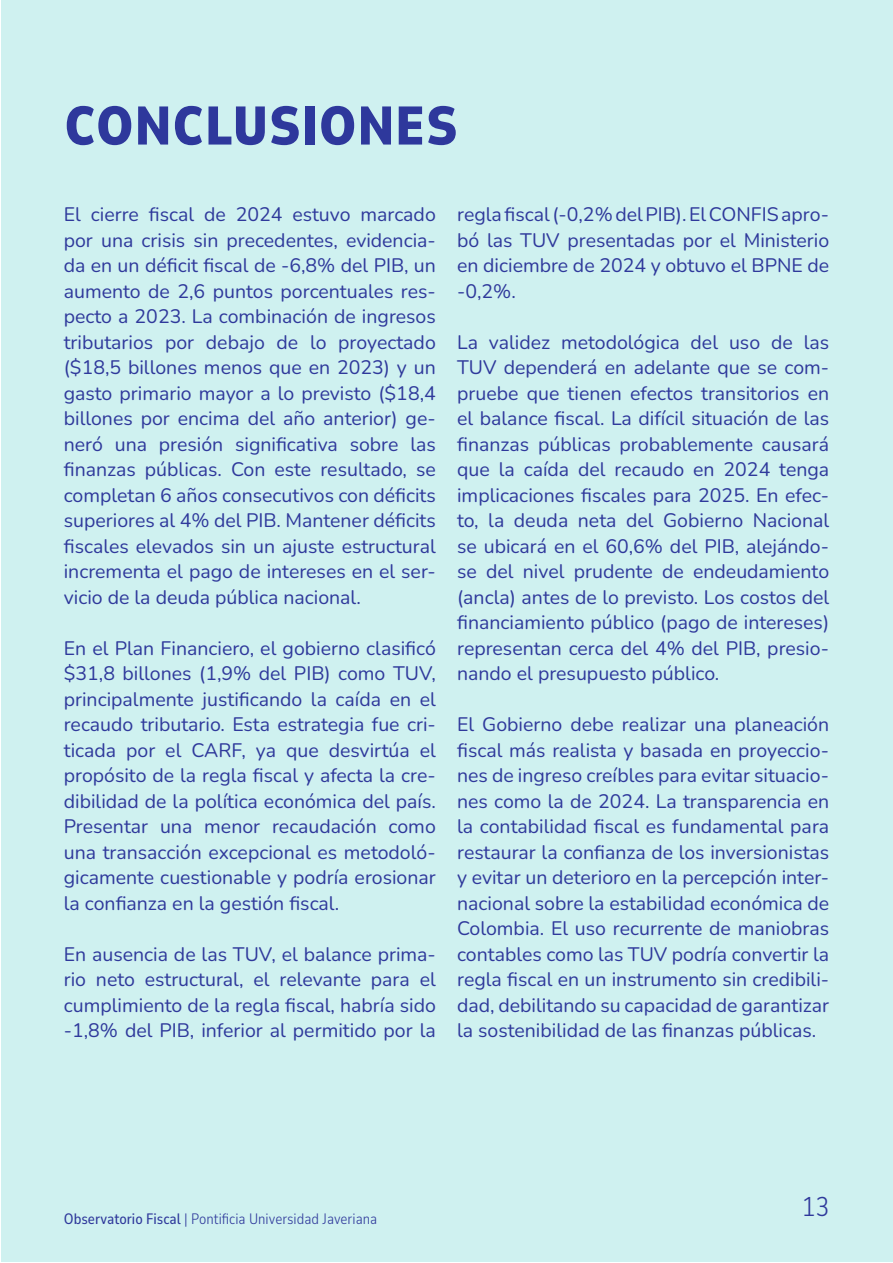
<style>
.page{position:relative;width:893px;height:1263px;background:#fff}
.page>*{position:absolute;margin:0;border:0;box-sizing:border-box;transform-origin:0 0}
.t1{font:900 54px "Nunito Sans 7 pt Condensed";color:#2e389c}
.t2{font:300 27px "Nunito Sans 10 pt Condensed";color:#2f399b}
.t3{font:19.5px/25.5px "Nunito";color:#2f399b;text-align:justify}
.t4{font:300 15px "Nunito Sans 10 pt Condensed";color:#2f399b}
.s1{font-weight:500}
</style>
<div class="page">
<div style="left:1px;top:1px;width:891px;height:1261px;background:#cff1f0"></div>
<h1 class="t1" style="left:64px;top:86px;width:396px">CONCLUSIONES</h1>
<p class="t3" style="left:64px;top:201px;width:374px">El cierre fiscal de 2024 estuvo marcado por una crisis sin precedentes, evidencia&shy;da en un déficit fiscal de -6,8% del PIB, un aumento de 2,6 puntos porcentuales res&shy;pecto a 2023. La combinación de ingresos tributarios por debajo de lo proyectado ($18,5 billones menos que en 2023) y un gasto primario mayor a lo previsto ($18,4 billones por encima del año anterior) ge&shy;neró una presión significativa sobre las finanzas públicas. Con este resultado, se completan 6 años consecutivos con déficits superiores al 4% del PIB. Mantener déficits fiscales elevados sin un ajuste estructural incrementa el pago de intereses en el ser&shy;vicio de la deuda pública nacional.</p>
<p class="t3" style="left:64px;top:634px;width:374px">En el Plan Financiero, el gobierno clasificó $31,8 billones (1,9% del PIB) como TUV, principalmente justificando la caída en el recaudo tributario. Esta estrategia fue cri&shy;ticada por el CARF, ya que desvirtúa el propósito de la regla fiscal y afecta la cre&shy;dibilidad de la política económica del país.<br>Presentar una menor recaudación como una transacción excepcional es metodoló&shy;gicamente cuestionable y podría erosionar la confianza en la gestión fiscal.</p>
<p class="t3" style="left:64px;top:940px;width:374px">En ausencia de las TUV, el balance prima&shy;rio neto estructural, el relevante para el cumplimiento de la regla fiscal, habría sido -1,8% del PIB, inferior al permitido por la</p>
<p class="t3" style="left:457px;top:201px;width:374px">regla fiscal (-0,2% del PIB). El CONFIS apro&shy;bó las TUV presentadas por el Ministerio en diciembre de 2024 y obtuvo el BPNE de -0,2%.</p>
<p class="t3" style="left:457px;top:328px;width:374px">La validez metodológica del uso de las TUV dependerá en adelante que se com&shy;pruebe que tienen efectos transitorios en el balance fiscal. La difícil situación de las finanzas públicas probablemente causará que la caída del recaudo en 2024 tenga implicaciones fiscales para 2025. En efec&shy;to, la deuda neta del Gobierno Nacional se ubicará en el 60,6% del PIB, alejándo&shy;se del nivel prudente de endeudamiento (ancla) antes de lo previsto. Los costos del financiamiento público (pago de intereses) representan cerca del 4% del PIB, presio&shy;nando el presupuesto público.</p>
<p class="t3" style="left:457px;top:711px;width:374px">El Gobierno debe realizar una planeación fiscal más realista y basada en proyeccio&shy;nes de ingreso creíbles para evitar situacio&shy;nes como la de 2024. La transparencia en la contabilidad fiscal es fundamental para restaurar la confianza de los inversionistas y evitar un deterioro en la percepción inter&shy;nacional sobre la estabilidad económica de Colombia. El uso recurrente de maniobras contables como las TUV podría convertir la regla fiscal en un instrumento sin credibili&shy;dad, debilitando su capacidad de garantizar la sostenibilidad de las finanzas públicas.</p>
<p class="t4" style="left:64px;top:1208px;width:315px"><span class="s1">Observatorio Fiscal</span> | Pontificia Universidad Javeriana</p>
<h2 class="t2" style="left:802px;top:1187px;width:28px">13</h2>
</div>
